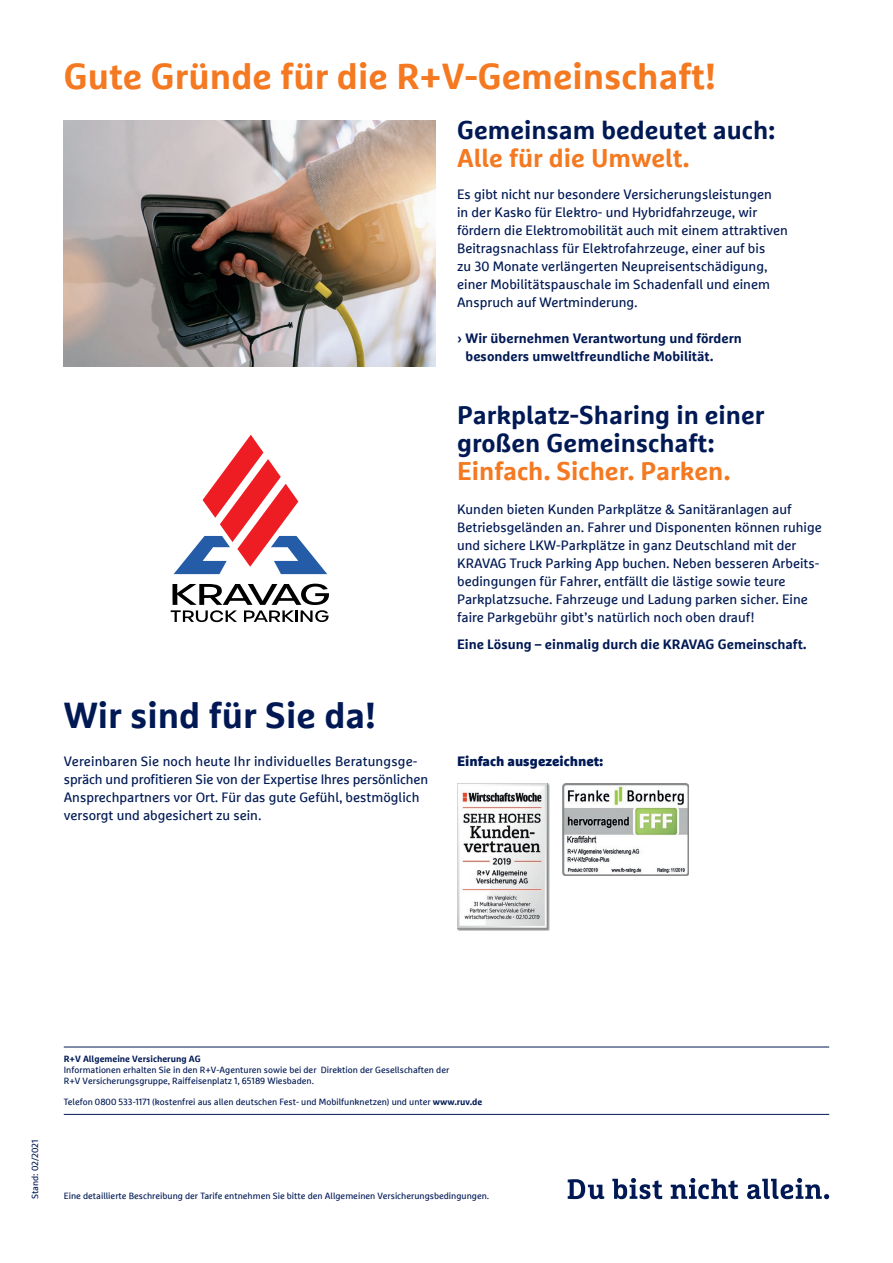
<style>
.page{position:relative;width:893px;height:1263px;background:#fff}
.page>*{position:absolute;margin:0;border:0;box-sizing:border-box;transform-origin:0 0}
.t1{font:700 36px "Marselisfor Ru V";color:#f47921}
.t2{font:700 36px "Marselisfor Ru V";color:#001954}
.t3{font:700 25.5px/28px "Marselisfor Ru V";color:#001954}
.t4{font:700 25.5px "Marselisfor Ru V";color:#f47921}
.t5{font:13.5px/18px "Marselisfor Ru V";color:#001954}
.t6{font:700 13.5px/18px "Marselisfor Ru V";color:#001954}
.t7{font:900 13.5px "Marselisfor Ru V";color:#001954}
.t8{font:9px/10.8px "Marselisfor Ru V";color:#001954}
.t9{font:700 9px "Marselisfor Ru V";color:#001954}
.s1{font-weight:700}
</style>
<div class="page">
<img style="left:64px;top:121px;width:372px;height:246px">
<img style="left:457px;top:784px;width:92px;height:146px">
<img style="left:562px;top:784px;width:126px;height:91px">
<svg style="left:568px;top:1179px;width:36px;height:20px"></svg>
<svg style="left:612px;top:1178px;width:50px;height:21px"></svg>
<svg style="left:671px;top:1178px;width:67px;height:21px"></svg>
<svg style="left:747px;top:1178px;width:82px;height:21px"></svg>
<hr style="left:64px;top:1114px;width:765px;height:1px;background:#001954">
<hr style="left:64px;top:1047px;width:765px;height:1px;background:#001954">
<svg style="left:174px;top:435px;width:153px;height:139px"></svg>
<svg style="left:171px;top:584px;width:158px;height:38px"></svg>
<h1 class="t1" style="left:64px;top:54px;width:653px">Gute Gründe für die R+V-Gemeinschaft!</h1>
<h2 class="t3" style="left:457px;top:115px;width:320px">Gemeinsam bedeutet auch:</h2>
<h2 class="t4" style="left:457px;top:142px;width:234px">Alle für die Umwelt.</h2>
<p class="t5" style="left:457px;top:185px;width:332px">Es gibt nicht nur besondere Versicherungsleistungen<br>in der Kasko für Elektro- und Hybridfahrzeuge, wir fördern die Elektromobilität auch mit einem attraktiven Beitragsnachlass für Elektrofahrzeuge, einer auf bis<br>zu 30 Monate verlängerten Neupreisentschädigung, einer Mobilitätspauschale im Schadenfall und einem Anspruch auf Wertminderung.</p>
<p class="t6" style="left:466px;top:329px;width:278px;text-indent:-9px">› Wir übernehmen Verantwortung und fördern besonders umweltfreundliche Mobilität.</p>
<h2 class="t3" style="left:457px;top:401px;width:309px">Parkplatz-Sharing in einer großen Gemeinschaft:</h2>
<h2 class="t4" style="left:457px;top:455px;width:275px">Einfach. Sicher. Parken.</h2>
<p class="t5" style="left:457px;top:500px;width:366px">Kunden bieten Kunden Parkplätze &amp; Sanitäranlagen auf Betriebsgeländen an. Fahrer und Disponenten können ruhige und sichere LKW-Parkplätze in ganz Deutschland mit der KRAVAG Truck Parking App buchen. Neben besseren Arbeits&shy;bedingungen für Fahrer, entfällt die lästige sowie teure Parkplatzsuche. Fahrzeuge und Ladung parken sicher. Eine faire Parkgebühr gibt’s natürlich noch oben drauf!</p>
<p class="t6" style="left:457px;top:635px;width:351px">Eine Lösung – einmalig durch die KRAVAG Gemeinschaft.</p>
<h1 class="t2" style="left:64px;top:693px;width:314px">Wir sind für Sie da!</h1>
<p class="t5" style="left:64px;top:752px;width:366px">Vereinbaren Sie noch heute Ihr individuelles Beratungsge&shy;spräch und profitieren Sie von der Expertise Ihres persönlichen Ansprechpartners vor Ort. Für das gute Gefühl, bestmöglich versorgt und abgesichert zu sein.</p>
<p class="t7" style="left:457px;top:752px;width:148px">Einfach ausgezeichnet:</p>
<p class="t8" style="left:29px;top:1199px;width:61px;rotate:-90deg">Stand: 02/2021</p>
<p class="t9" style="left:64px;top:1053px;width:138px">R+V Allgemeine Versicherung AG</p>
<p class="t8" style="left:64px;top:1064px;width:387px">Informationen erhalten Sie in den R+V-Agenturen sowie bei der Direktion der Gesellschaften der<br>R+V Versicherungsgruppe, Raiffeisenplatz 1, 65189 Wiesbaden.</p>
<p class="t8" style="left:64px;top:1097px;width:420px">Telefon 0800 533-1171 (kostenfrei aus allen deutschen Fest- und Mobilfunknetzen) und unter <span class="s1">www.ruv.de</span></p>
<p class="t8" style="left:64px;top:1190px;width:427px">Eine detaillierte Beschreibung der Tarife entnehmen Sie bitte den Allgemeinen Versicherungsbedingungen.</p>
</div>
